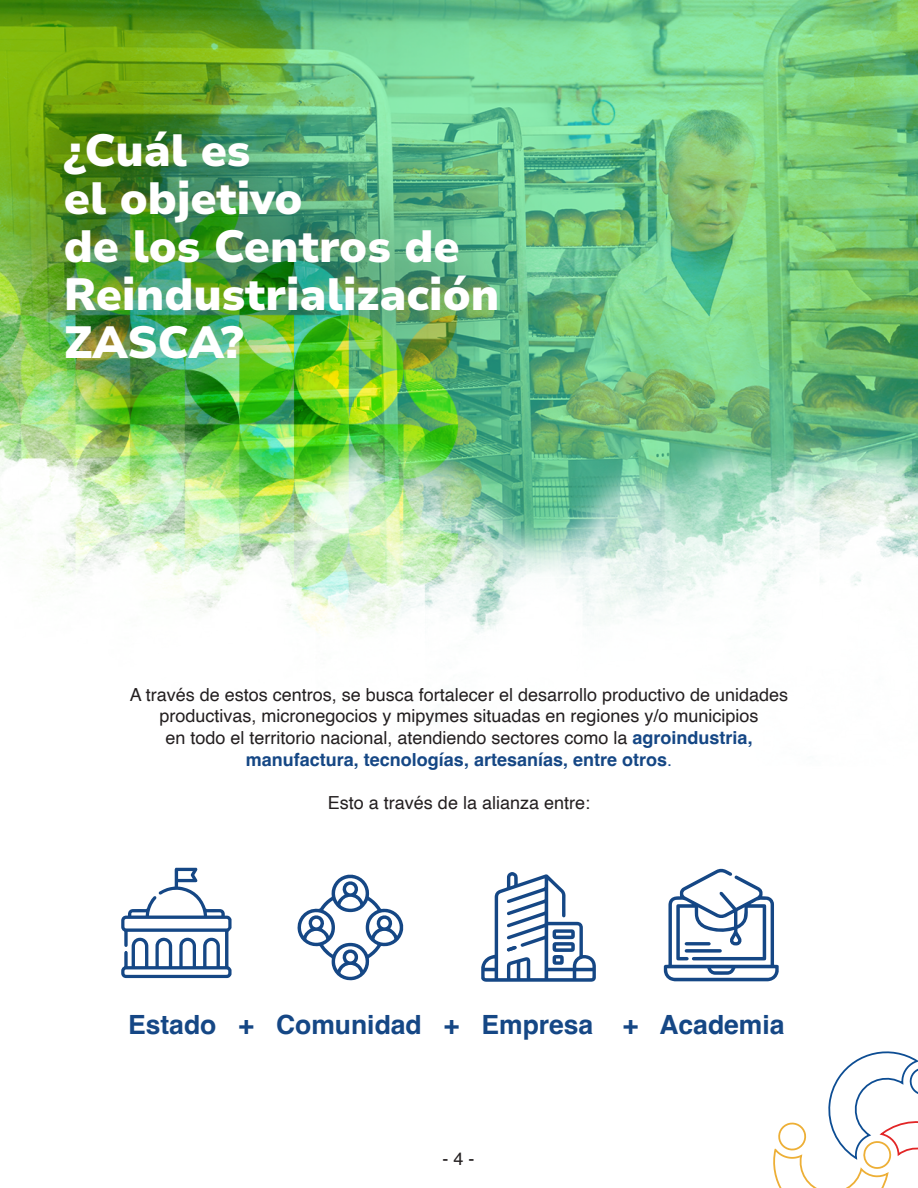
<style>
.page{position:relative;width:918px;height:1188px;background:#fff}
.page>*{position:absolute;margin:0;border:0;box-sizing:border-box;transform-origin:0 0}
.t1{font:900 45px/48px "Nunito Sans 10 pt";color:#fff}
.t2{font:700 26.55px "Helvetica";color:#154785}
.t3{font:18px/21.6px "Helvetica";color:#231f20;text-align:center}
.s1{font-weight:700;color:#154785}
.s2{color:#154785}
</style>
<div class="page">
<img style="left:0;top:0;width:918px;height:982px">
<img style="left:0;top:0;width:627px;height:499px">
<svg style="left:773px;top:1051px;width:145px;height:137px"></svg>
<svg style="left:121px;top:868px;width:111px;height:110px"></svg>
<svg style="left:296px;top:875px;width:107px;height:107px"></svg>
<svg style="left:481px;top:872px;width:115px;height:110px"></svg>
<svg style="left:664px;top:868px;width:115px;height:113px"></svg>
<h1 class="t1" style="left:64px;top:125px;width:437px">¿Cuál es<br>el objetivo<br>de los Centros de<br>Reindustrialización<br>ZASCA?</h1>
<p class="t3" style="left:130px;top:684px;width:660px">A través de estos centros, se busca fortalecer el desarrollo productivo de unidades productivas, micronegocios y mipymes situadas en regiones y/o municipios<br>en todo el territorio nacional, atendiendo sectores como la <span class="s1">agroindustria, manufactura, tecnologías, artesanías, entre otros</span><span class="s2">.</span></p>
<p class="t3" style="left:328px;top:792px;width:264px">Esto a través de la alianza entre:</p>
<h2 class="t2" style="left:128px;top:1009px;width:658px">Estado + Comunidad + Empresa + Academia</h2>
<p class="t3" style="left:442px;top:1148px;width:34px">- 4 -</p>
</div>
